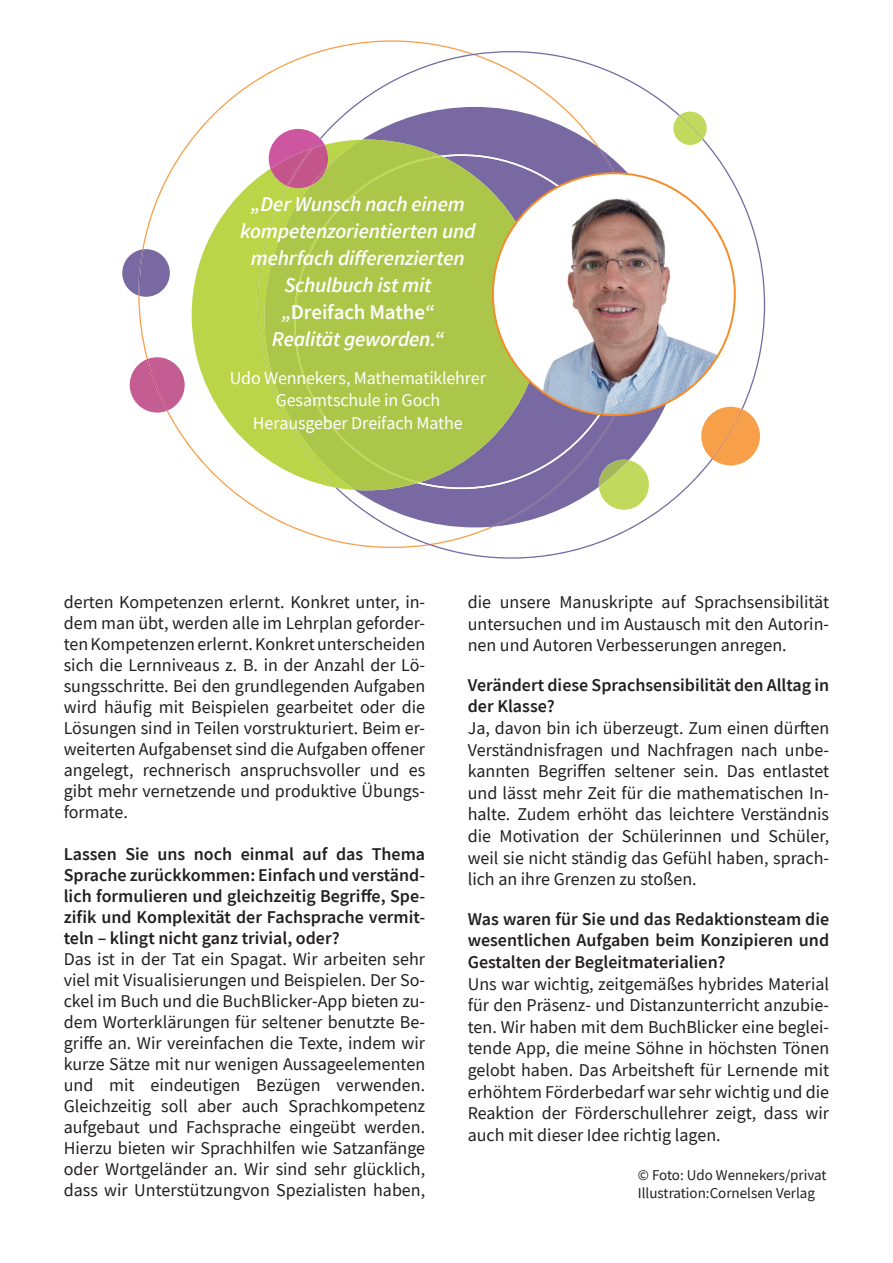
<style>
.page{position:relative;width:893px;height:1263px;background:#fff}
.page>*{position:absolute;margin:0;border:0;box-sizing:border-box;transform-origin:0 0}
.t1{font:italic 600 21px/27px "CV Source Sans";letter-spacing:-.01em;color:#fff;text-align:center}
.t2{font:18px/21px "CV Source Sans";color:#231f20;text-align:justify}
.t3{font:600 18px/21px "CV Source Sans";color:#231f20;text-align:justify}
.t4{font:18px/22.5px "CV Source Sans";letter-spacing:-.01em;color:#fff;text-align:center}
.t5{font:15px/18px "CV Source Sans";color:#231f20}
.s1{font-style:normal}
</style>
<div class="page">
<svg style="left:138px;top:40px;width:327px;height:498px"></svg>
<svg style="left:122px;top:249px;width:48px;height:48px"></svg>
<svg style="left:320px;top:51px;width:445px;height:508px"></svg>
<svg style="left:440px;top:154px;width:189px;height:335px;background:#8273a8"></svg>
<svg style="left:192px;top:140px;width:72px;height:350px;fill:#bad547"></svg>
<svg style="left:264px;top:140px;width:176px;height:350px;background:#a9b86e"></svg>
<svg style="left:443px;top:157px;width:99px;height:325px;background:#9daa65"></svg>
<div style="left:337px;top:156px;width:106px;height:327px;background:#abc649"></div>
<svg style="left:257px;top:129px;width:80px;height:359px;background:#b8c45f"></svg>
<svg style="left:701px;top:407px;width:59px;height:58px"></svg>
<svg style="left:599px;top:460px;width:50px;height:50px;background:#c4d67b"></svg>
<svg style="left:130px;top:357px;width:55px;height:56px"></svg>
<svg style="left:673px;top:112px;width:34px;height:33px"></svg>
<div style="left:493px;top:173px;width:242px;height:242px;background:#fff;border-radius:50%"></div>
<img style="left:533px;top:173px;width:187px;height:242px">
<p class="t1" style="left:240px;top:190px;width:237px">„Der Wunsch nach einem kompetenzorientierten und mehrfach differenzierten<br>Schulbuch ist mit „<span class="s1">Dreifach Mathe</span>“<br>Realität geworden.“</p>
<p class="t4" style="left:230px;top:366px;width:258px">Udo Wennekers, Mathematiklehrer<br>Gesamtschule in Goch<br>Herausgeber Dreifach Mathe</p>
<p class="t2" style="left:64px;top:591px;width:363px">derten Kompetenzen erlernt. Konkret unter, in&shy;dem man übt, werden alle im Lehrplan geforder&shy;ten Kompetenzen erlernt. Konkret unterscheiden sich die Lernniveaus z. B. in der Anzahl der Lö&shy;sungsschritte. Bei den grundlegenden Aufgaben wird häufig mit Beispielen gearbeitet oder die Lösungen sind in Teilen vorstrukturiert. Beim er&shy;weiterten Aufgabenset sind die Aufgaben offener angelegt, rechnerisch anspruchsvoller und es gibt mehr vernetzende und produktive Übungs&shy;formate.</p>
<p class="t3" style="left:64px;top:843px;width:363px">Lassen Sie uns noch einmal auf das Thema Sprache zurückkommen: Einfach und verständ&shy;lich formulieren und gleichzeitig Begriffe, Spe&shy;zifik und Komplexität der Fachsprache vermit&shy;teln – klingt nicht ganz trivial, oder?</p>
<p class="t2" style="left:64px;top:948px;width:363px">Das ist in der Tat ein Spagat. Wir arbeiten sehr viel mit Visualisierungen und Beispielen. Der So&shy;ckel im Buch und die BuchBlicker-App bieten zu&shy;dem Worterklärungen für seltener benutzte Be&shy;griffe an. Wir vereinfachen die Texte, indem wir kurze Sätze mit nur wenigen Aussageelementen und mit eindeutigen Bezügen verwenden.<br>Gleichzeitig soll aber auch Sprachkompetenz aufgebaut und Fachsprache eingeübt werden.<br>Hierzu bieten wir Sprachhilfen wie Satzanfänge oder Wortgeländer an. Wir sind sehr glücklich, dass wir Unterstützungvon Spezialisten haben,</p>
<p class="t2" style="left:468px;top:591px;width:363px;line-height:21.6px">die unsere Manuskripte auf Sprachsensibilität untersuchen und im Austausch mit den Autorin&shy;nen und Autoren Verbesserungen anregen.</p>
<p class="t3" style="left:468px;top:674px;width:363px;line-height:21.6px">Verändert diese Sprachsensibilität den Alltag in der Klasse?</p>
<p class="t2" style="left:468px;top:717px;width:363px;line-height:21.6px">Ja, davon bin ich überzeugt. Zum einen dürften Verständnisfragen und Nachfragen nach unbe&shy;kannten Begriffen seltener sein. Das entlastet und lässt mehr Zeit für die mathematischen In&shy;halte. Zudem erhöht das leichtere Verständnis die Motivation der Schülerinnen und Schüler, weil sie nicht ständig das Gefühl haben, sprach&shy;lich an ihre Grenzen zu stoßen.</p>
<p class="t3" style="left:468px;top:908px;width:363px;line-height:21.6px">Was waren für Sie und das Redaktionsteam die wesentlichen Aufgaben beim Konzipieren und Gestalten der Begleitmaterialien?</p>
<p class="t2" style="left:468px;top:973px;width:363px;line-height:21.6px">Uns war wichtig, zeitgemäßes hybrides Material für den Präsenz- und Distanzunterricht anzubie&shy;ten. Wir haben mit dem BuchBlicker eine beglei&shy;tende App, die meine Söhne in höchsten Tönen gelobt haben. Das Arbeitsheft für Lernende mit erhöhtem Förderbedarf war sehr wichtig und die Reaktion der Förderschullehrer zeigt, dass wir auch mit dieser Idee richtig lagen.</p>
<p class="t5" style="left:638px;top:1165px;width:190px">© Foto: Udo Wennekers/privat<br>Illustration:Cornelsen Verlag</p>
</div>
